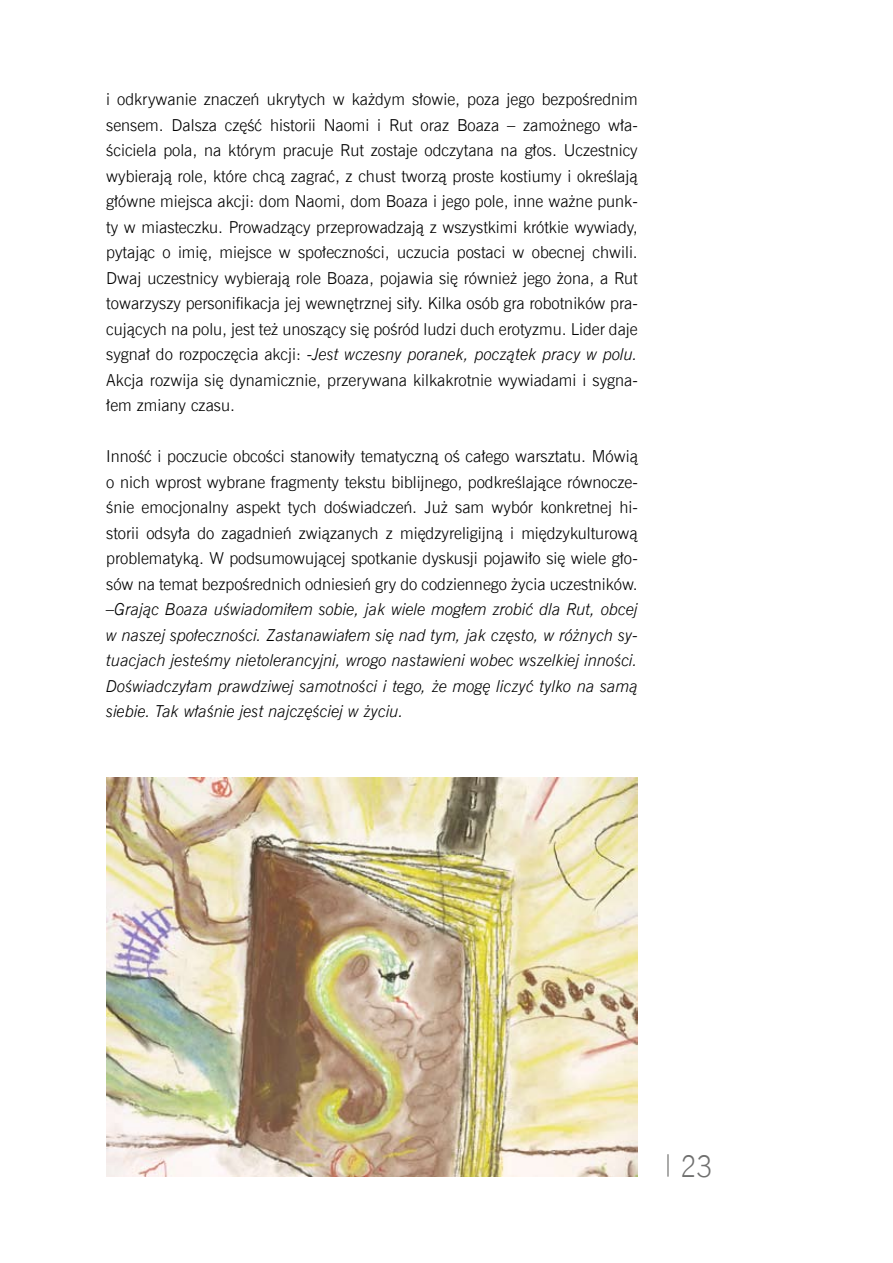
<style>
.page{position:relative;width:893px;height:1263px;background:#fff}
.page>*{position:absolute;margin:0;border:0;box-sizing:border-box;transform-origin:0 0}
.t1{font:30px "News Goth Lt EU";color:#70706f;scale:.9 1}
.t2{font:16.5px/25.5px "News Goth Lt EU";color:#000;text-align:justify}
.t3{font:16.5px/25.5px "News Goth Lt EU Italic";color:#000;text-align:justify}
.s1{font-family:"News Goth Lt EU"}
</style>
<div class="page">
<svg style="left:668px;top:1154px;width:1px;height:23px"></svg>
<img style="left:106px;top:778px;width:532px;height:399px">
<p class="t2" style="left:106px;top:87px;width:533px">i odkrywanie znaczeń ukrytych w każdym słowie, poza jego bezpośrednim sensem. Dalsza część historii Naomi i Rut oraz Boaza – zamożnego wła&shy;ściciela pola, na którym pracuje Rut zostaje odczytana na głos. Uczestnicy wybierają role, które chcą zagrać, z chust tworzą proste kostiumy i określają główne miejsca akcji: dom Naomi, dom Boaza i jego pole, inne ważne punk&shy;ty w miasteczku. Prowadzący przeprowadzają z wszystkimi krótkie wywiady, pytając o imię, miejsce w społeczności, uczucia postaci w obecnej chwili.<br>Dwaj uczestnicy wybierają role Boaza, pojawia się również jego żona, a Rut towarzyszy personifikacja jej wewnętrznej siły. Kilka osób gra robotników pra&shy;cujących na polu, jest też unoszący się pośród ludzi duch erotyzmu. Lider daje</p>
<p class="t3" style="left:106px;top:342px;width:533px"><span class="s1">sygnał do rozpoczęcia akcji: -</span>Jest wczesny poranek, początek pracy w polu.</p>
<p class="t2" style="left:106px;top:367px;width:533px">Akcja rozwija się dynamicznie, przerywana kilkakrotnie wywiadami i sygna&shy;łem zmiany czasu.</p>
<p class="t2" style="left:106px;top:444px;width:533px">Inność i poczucie obcości stanowiły tematyczną oś całego warsztatu. Mówią o nich wprost wybrane fragmenty tekstu biblijnego, podkreślające równocze&shy;śnie emocjonalny aspekt tych doświadczeń. Już sam wybór konkretnej hi&shy;storii odsyła do zagadnień związanych z międzyreligijną i międzykulturową problematyką. W podsumowującej spotkanie dyskusji pojawiło się wiele gło&shy;sów na temat bezpośrednich odniesień gry do codziennego życia uczestników.</p>
<p class="t3" style="left:106px;top:597px;width:533px">–Grając Boaza uświadomiłem sobie, jak wiele mogłem zrobić dla Rut, obcej w naszej społeczności. Zastanawiałem się nad tym, jak często, w różnych sy&shy;tuacjach jesteśmy nietolerancyjni, wrogo nastawieni wobec wszelkiej inności.<br>Doświadczyłam prawdziwej samotności i tego, że mogę liczyć tylko na samą siebie. Tak właśnie jest najczęściej w życiu.</p>
<h1 class="t1" style="left:680px;top:1147px;width:37px">23</h1>
</div>
